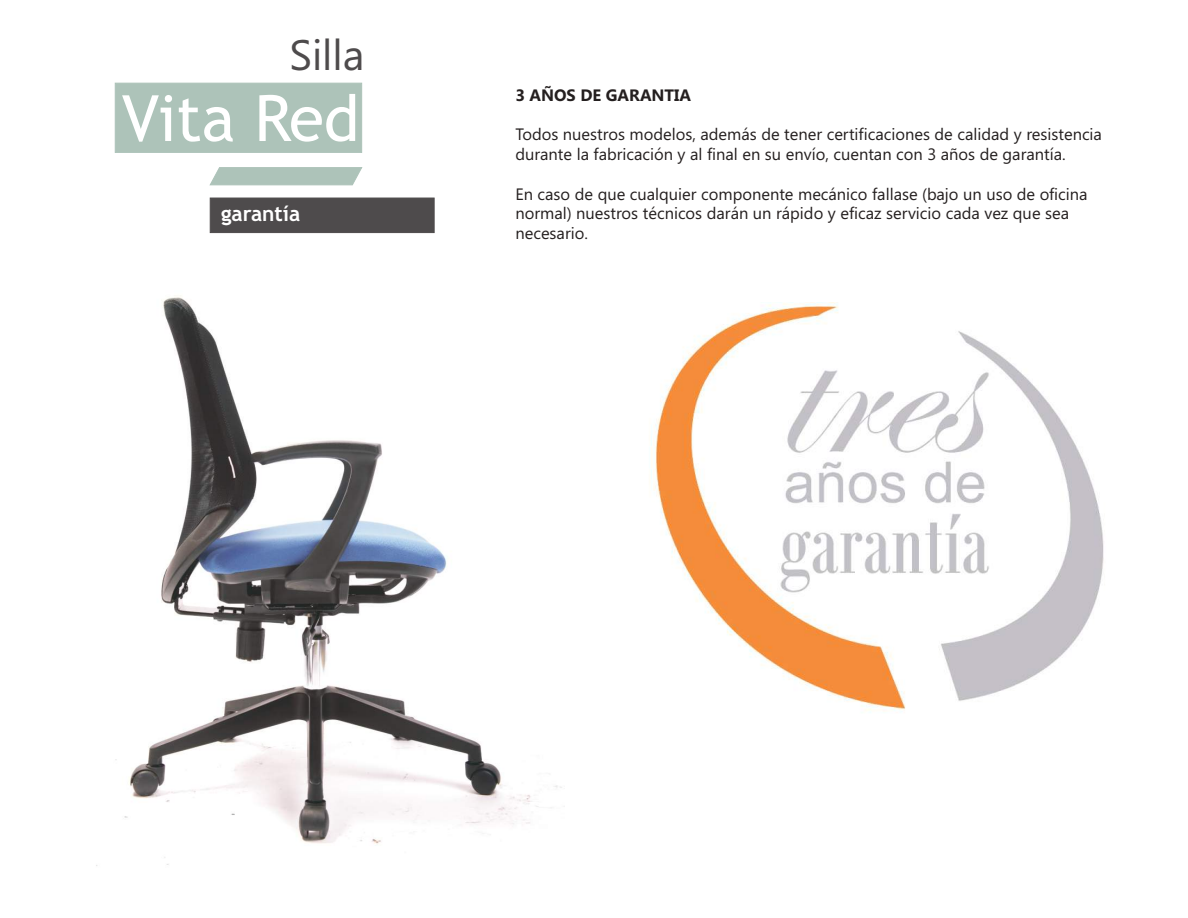
<style>
.page{position:relative;width:1188px;height:918px;background:#fff}
.page>*{position:absolute;margin:0;border:0;box-sizing:border-box;transform-origin:0 0}
.t1{font:63.9px "Trebuchet MS";color:#fff}
.t2{font:42.6px "Segoe UI";color:#4e4b4c}
.t3{font:700 21px "Trebuchet MS";color:#fff}
.t4{font:16.5px/19.8px "Segoe UI";color:#241f1f}
.t5{font:700 16.5px "Segoe UI";color:#241f1f}
</style>
<div class="page">
<img style="left:651px;top:302px;width:453px;height:411px">
<img style="left:96px;top:167px;width:466px;height:699px">
<div style="left:210px;top:198px;width:224px;height:35px;background:#4e4b4c"></div>
<div style="left:115px;top:83px;width:247px;height:70px;background:#adc3b9"></div>
<div style="left:210px;top:167px;width:152px;height:18px;background:#adc3b9"></div>
<h2 class="t2" style="left:289px;top:39px;width:77px">Silla</h2>
<h1 class="t1" style="left:122px;top:94px;width:239px">Vita Red</h1>
<p class="t3" style="left:221px;top:205px;width:81px">garantía</p>
<p class="t5" style="left:515px;top:89px;width:177px">3 AÑOS DE GARANTIA</p>
<p class="t4" style="left:515px;top:126px;width:588px">Todos nuestros modelos, además de tener certificaciones de calidad y resistencia durante la fabricación y al final en su envío, cuentan con 3 años de garantía.</p>
<p class="t4" style="left:515px;top:186px;width:574px">En caso de que cualquier componente mecánico fallase (bajo un uso de oficina normal) nuestros técnicos darán un rápido y eficaz servicio cada vez que sea necesario.</p>
</div>
